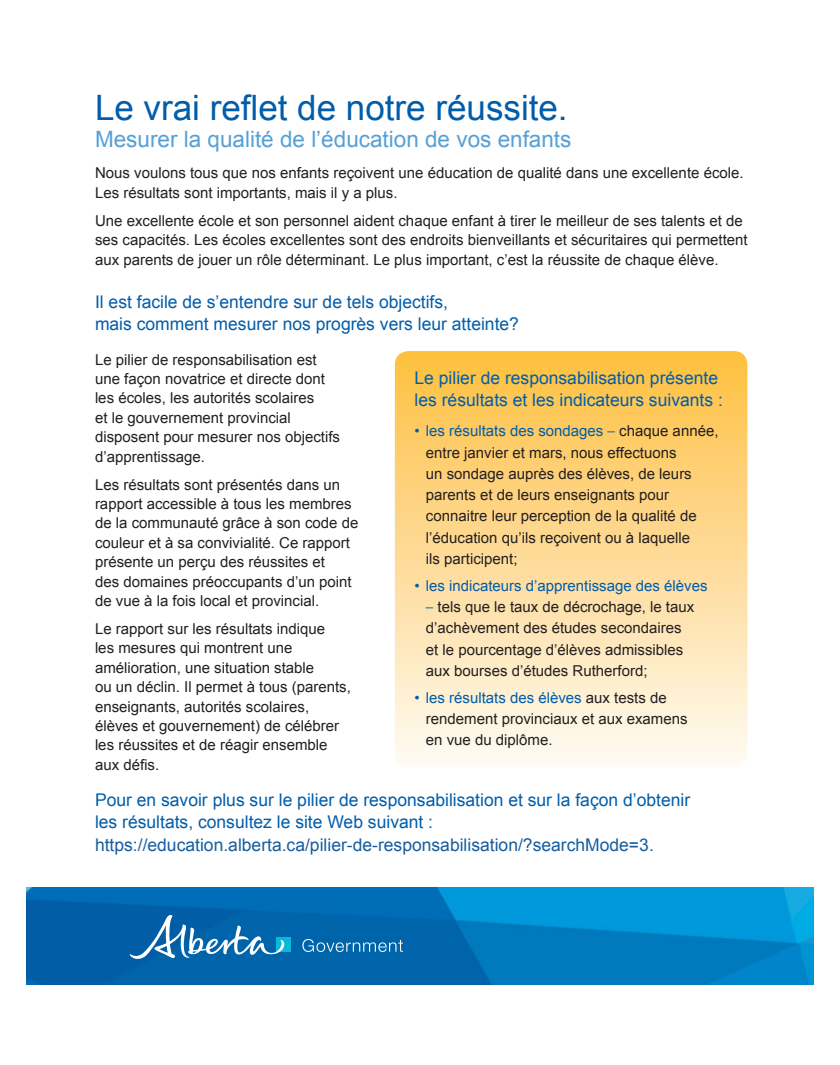
<style>
.page{position:relative;width:840px;height:1065px;background:#fff}
.page>*{position:absolute;margin:0;border:0;box-sizing:border-box;transform-origin:0 0}
.t1{font:35px "Arial";color:#015dab}
.t2{font:22.5px "Arial";color:#56a0d5}
.Body_Text{font:17.5px/22.5px "Arial";color:#015dab}
.Body_Text-2{font:15px/19.4px "Arial";color:#231f20}
.t3{font:15px "Arial";color:#015dab}
.s1{color:#015dab}
.s2{font-family:"Helvetica Neue LT Std";font-weight:300;color:#015dab}
.s3{color:#175d9e}
</style>
<div class="page">
<svg style="left:395px;top:351px;width:352px;height:412px;background:#fedc98"></svg>
<img style="left:26px;top:888px;width:788px;height:97px">
<div style="left:276px;top:937px;width:14px;height:15px;background:#07bbd8"></div>
<svg style="left:130px;top:915px;width:155px;height:44px;background:#2f7fb9"></svg>
<svg style="left:302px;top:939px;width:101px;height:13px"></svg>
<p class="t1" style="left:95px;top:85px;width:474px">Le vrai reflet de notre réussite.</p>
<p class="t2" style="left:95px;top:125px;width:478px">Mesurer la qualité de l’éducation de vos enfants</p>
<p class="Body_Text-2" style="left:95px;top:164px;width:650px">Nous voulons tous que nos enfants reçoivent une éducation de qualité dans une excellente école.<br>Les résultats sont importants, mais il y a plus.</p>
<p class="Body_Text-2" style="left:95px;top:211px;width:654px">Une excellente école et son personnel aident chaque enfant à tirer le meilleur de ses talents et de ses capacités. Les écoles excellentes sont des endroits bienveillants et sécuritaires qui permettent aux parents de jouer un rôle déterminant. Le plus important, c’est la réussite de chaque élève.</p>
<p class="Body_Text" style="left:95px;top:291px;width:426px">Il est facile de s’entendre sur de tels objectifs,<br>mais comment mesurer nos progrès vers leur atteinte?</p>
<p class="Body_Text-2" style="left:95px;top:350px;width:247px">Le pilier de responsabilisation est une façon novatrice et directe dont les écoles, les autorités scolaires<br>et le gouvernement provincial disposent pour mesurer nos objectifs d’apprentissage.</p>
<p class="Body_Text-2" style="left:95px;top:475px;width:265px">Les résultats sont présentés dans un rapport accessible à tous les membres de la communauté grâce à son code de couleur et à sa convivialité. Ce rapport présente un perçu des réussites et<br>des domaines préoccupants d’un point de vue à la fois local et provincial.</p>
<p class="Body_Text-2" style="left:95px;top:619px;width:257px">Le rapport sur les résultats indique<br>les mesures qui montrent une amélioration, une situation stable<br>ou un déclin. Il permet à tous (parents, enseignants, autorités scolaires, élèves et gouvernement) de célébrer les réussites et de réagir ensemble aux défis.</p>
<p class="Body_Text" style="left:415px;top:367px;width:310px">Le pilier de responsabilisation présente les résultats et les indicateurs suivants :</p>
<p class="Body_Text-2" style="left:426px;top:421px;width:294px;line-height:21.2px;text-indent:-11px"><span class="s1">• les résultats des sondages</span> <span class="s2">–</span> chaque année, entre janvier et mars, nous effectuons<br>un sondage auprès des élèves, de leurs parents et de leurs enseignants pour connaitre leur perception de la qualité de l’éducation qu’ils reçoivent ou à laquelle<br>ils participent;</p>
<p class="t3" style="left:415px;top:576px;width:295px">• les indicateurs d’apprentissage des élèves</p>
<p class="Body_Text-2" style="left:426px;top:596px;width:270px;line-height:21.2px"><span class="s2">–</span> tels que le taux de décrochage, le taux d’achèvement des études secondaires et le pourcentage d’élèves admissibles aux bourses d’études Rutherford;</p>
<p class="Body_Text-2" style="left:426px;top:687px;width:263px;line-height:21.2px;text-indent:-11px"><span class="s1">• les résultats des élèves</span> aux tests de rendement provinciaux et aux examens en vue du diplôme.</p>
<p class="Body_Text" style="left:95px;top:788px;width:597px">Pour en savoir plus sur le pilier de responsabilisation et sur la façon d’obtenir les résultats, consultez le site Web suivant : <span class="s3">https://education.alberta.ca/pilier-de-responsabilisation/?searchMode=3</span>.</p>
</div>
